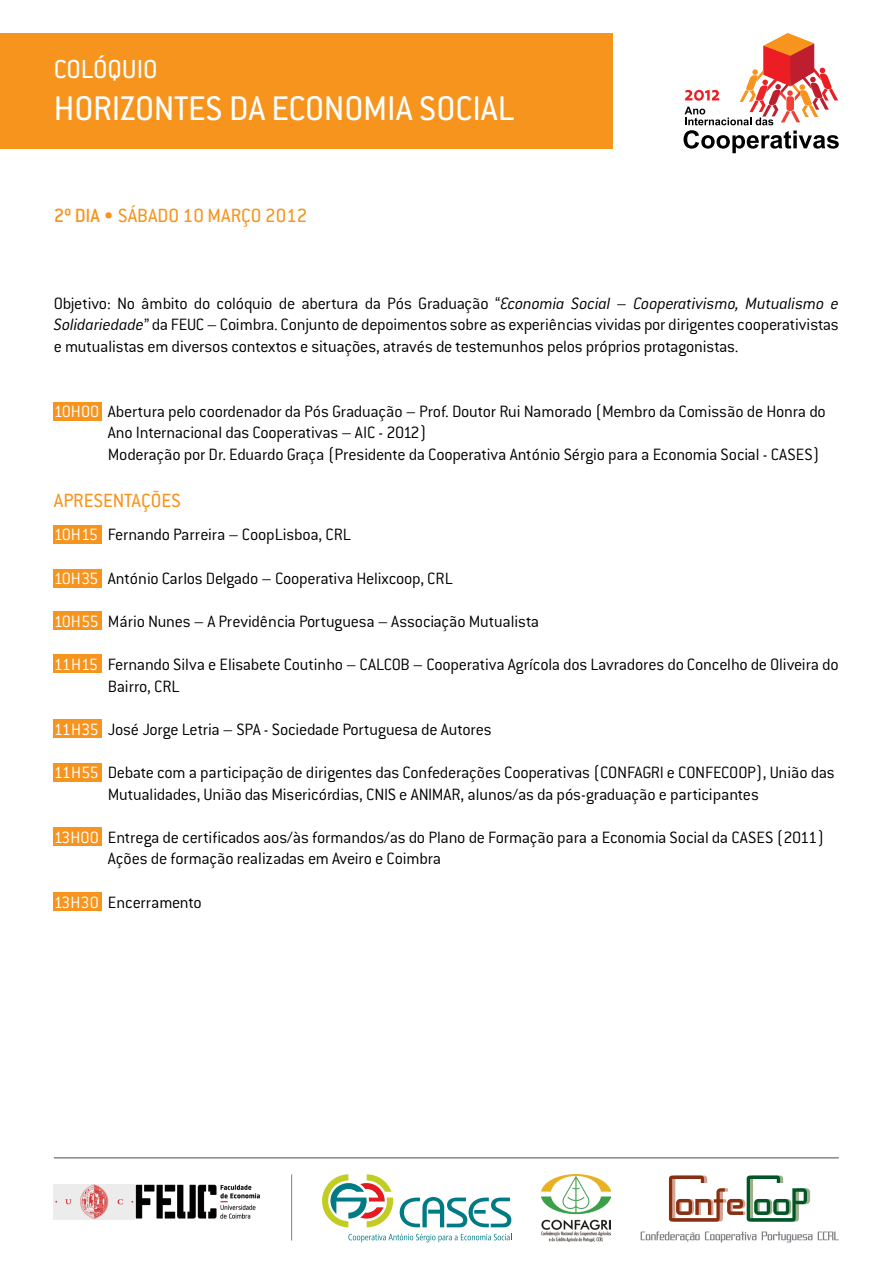
<style>
.page{position:relative;width:893px;height:1263px;background:#fff}
.page>*{position:absolute;margin:0;border:0;box-sizing:border-box;transform-origin:0 0}
.t1{font:37.5px "Conduit ITC Std";letter-spacing:-.005em;color:#fff}
.t2{font:28.5px "Conduit ITC Std";letter-spacing:-.005em;color:#fff}
.t3{font:21px "Conduit ITC Std";color:#f7941e}
.t4{font:300 18px/21.6px "Conduit ITC Std";letter-spacing:-.015em;color:#000}
.s1{font-weight:500}
.s2{font-style:italic}
.s3{color:#fff}
</style>
<div class="page">
<div style="left:53px;top:402px;width:48px;height:18px;background:#f7941e"></div>
<div style="left:53px;top:526px;width:48px;height:18px;background:#f7941e"></div>
<div style="left:53px;top:569px;width:48px;height:18px;background:#f7941e"></div>
<div style="left:53px;top:611px;width:48px;height:18px;background:#f7941e"></div>
<div style="left:53px;top:655px;width:48px;height:18px;background:#f7941e"></div>
<div style="left:53px;top:719px;width:48px;height:18px;background:#f7941e"></div>
<div style="left:53px;top:763px;width:48px;height:18px;background:#f7941e"></div>
<div style="left:53px;top:828px;width:48px;height:18px;background:#f7941e"></div>
<div style="left:53px;top:892px;width:48px;height:18px;background:#f7941e"></div>
<hr style="left:54px;top:1157px;width:785px;height:1px;background:#4d4d4f">
<svg style="left:684px;top:33px;width:155px;height:120px"></svg>
<div style="left:0;top:33px;width:613px;height:116px;background:#f7941e"></div>
<svg style="left:348px;top:1233px;width:164px;height:9px"></svg>
<svg style="left:322px;top:1174px;width:71px;height:53px"></svg>
<svg style="left:400px;top:1197px;width:111px;height:30px"></svg>
<svg style="left:641px;top:1231px;width:198px;height:11px"></svg>
<svg style="left:669px;top:1175px;width:141px;height:46px"></svg>
<img style="left:541px;top:1174px;width:69px;height:67px">
<hr style="left:291px;top:1174px;width:1px;height:66px;background:#808285">
<img style="left:54px;top:1184px;width:206px;height:36px">
<h2 class="t2" style="left:54px;top:51px;width:93px">COLÓQUIO</h2>
<h1 class="t1" style="left:54px;top:85px;width:17px">HORI</h1>
<h1 class="t1" style="left:120px;top:85px;width:33px">ZONTE</h1>
<h1 class="t1" style="left:205px;top:85px;width:307px">S DA ECONOMIA SOCIAL</h1>
<p class="t3" style="left:54px;top:203px;width:255px"><span class="s1">2º dia</span> • SÁBADO 10 MARÇO 2012</p>
<p class="t4" style="left:54px;top:292px;width:787px;text-align:justify">Objetivo: No âmbito do colóquio de abertura da Pós Graduação “<span class="s2">Economia Social – Cooperativismo, Mutualismo e Solidariedade</span>” da FEUC – Coimbra. Conjunto de depoimentos sobre as experiências vividas por dirigentes cooperativistas e mutualistas em diversos contextos e situações, através de testemunhos pelos próprios protagonistas.</p>
<p class="t4" style="left:108px;top:400px;width:720px;text-indent:-54px"><span class="s3">10H00</span> Abertura pelo coordenador da Pós Graduação – Prof. Doutor Rui Namorado (Membro da Comissão de Honra do<br>Ano Internacional das Cooperativas – AIC - 2012)<br>Moderação por Dr. Eduardo Graça (Presidente da Cooperativa António Sérgio para a Economia Social - CASES)</p>
<p class="t3" style="left:54px;top:487px;width:127px">APRESENTAÇÕES</p>
<p class="t4" style="left:54px;top:523px;width:299px"><span class="s3">10H15</span> Fernando Parreira – CoopLisboa, CRL</p>
<p class="t4" style="left:54px;top:567px;width:401px"><span class="s3">10H35</span> António Carlos Delgado – Cooperativa Helixcoop, CRL</p>
<p class="t4" style="left:54px;top:610px;width:487px"><span class="s3">10H55</span> Mário Nunes – A Previdência Portuguesa – Associação Mutualista</p>
<p class="t4" style="left:108px;top:653px;width:732px;text-indent:-54px"><span class="s3">11H15</span> Fernando Silva e Elisabete Coutinho – CALCOB – Cooperativa Agrícola dos Lavradores do Concelho de Oliveira do<br>Bairro, CRL</p>
<p class="t4" style="left:54px;top:718px;width:439px"><span class="s3">11H35</span> José Jorge Letria – SPA - Sociedade Portuguesa de Autores</p>
<p class="t4" style="left:108px;top:761px;width:728px;text-indent:-54px"><span class="s3">11H55</span> Debate com a participação de dirigentes das Confederações Cooperativas (CONFAGRI e CONFECOOP), União das<br>Mutualidades, União das Misericórdias, CNIS e ANIMAR, alunos/as da pós-graduação e participantes</p>
<p class="t4" style="left:108px;top:826px;width:718px;text-indent:-54px"><span class="s3">13H00</span> Entrega de certificados aos/às formandos/as do Plano de Formação para a Economia Social da CASES (2011)<br>Ações de formação realizadas em Aveiro e Coimbra</p>
<p class="t4" style="left:54px;top:891px;width:149px"><span class="s3">13H30</span> Encerramento</p>
</div>
